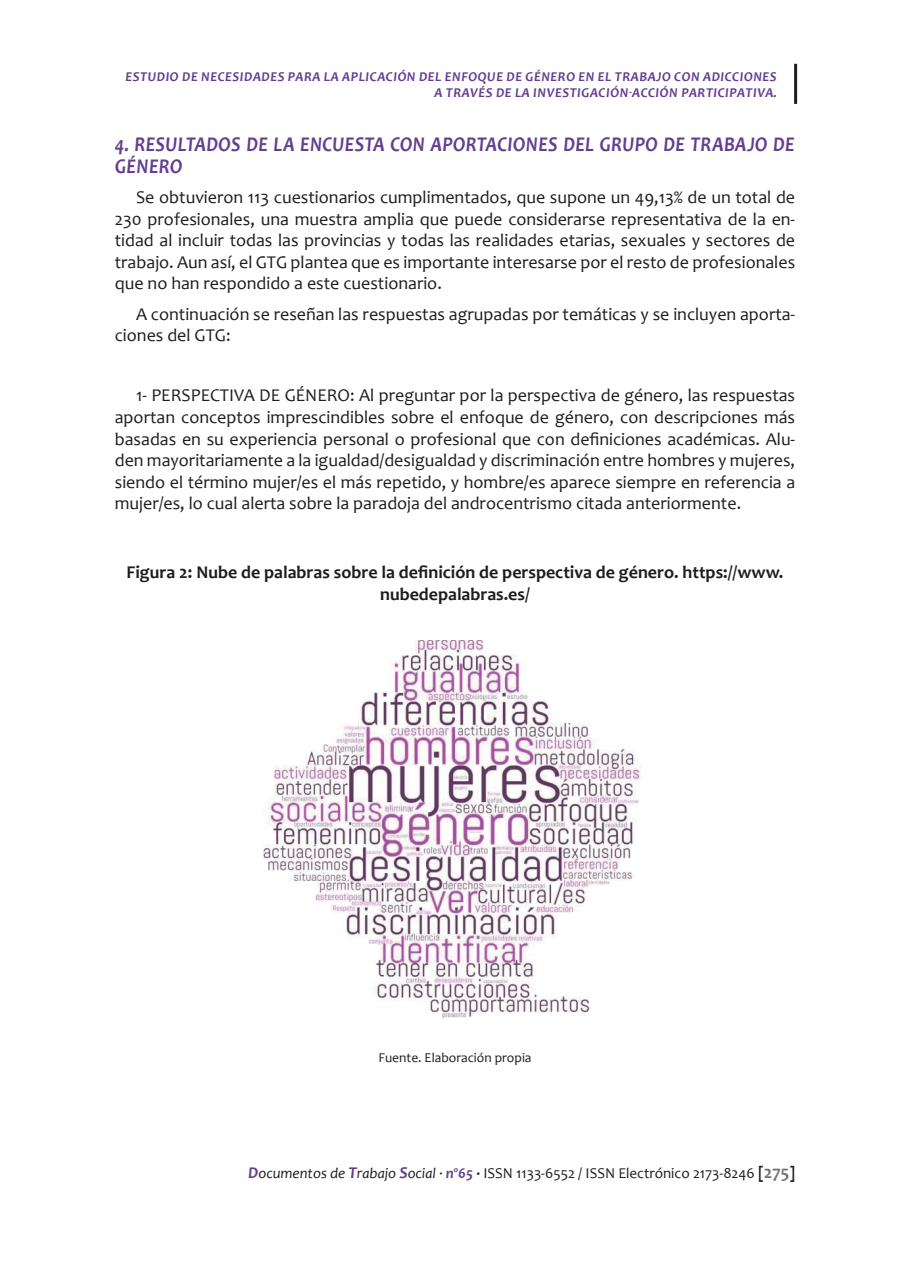
<style>
.page{position:relative;width:910px;height:1280px;background:#fff}
.page>*{position:absolute;margin:0;border:0;box-sizing:border-box;transform-origin:0 0}
.t1{font:italic 700 21px/21.6px "Candara";letter-spacing:.02em;color:#633e91;scale:.9 1}
.t2{font:18px/21.6px "Candara";color:#1d1d1b;text-align:justify}
.t3{font:700 18px/21.6px "Candara";color:#1d1d1b;text-align:center}
.t4{font:15px "Candara";color:#1d1d1b}
.t5{font:italic 700 13.5px/16.2px "Candara";letter-spacing:.04em;color:#633e91;text-align:right}
.t6{font:13.5px "Candara";color:#1d1d1b}
.s1{font-weight:700;font-style:italic;font-size:16.5px;color:#633e91}
.s2{font-style:italic}
.s3{font-weight:700;font-style:italic;color:#633e91}
.s4{font-weight:700;font-style:italic}
.s5{font-weight:700;font-size:16.5px}
.s6{font-weight:700;font-size:18px;color:#70706f}
</style>
<div class="page">
<hr style="left:794px;top:64px;width:3px;height:40px;background:#1d1d1b">
<img style="left:264px;top:640px;width:378px;height:379px">
<p class="t5" style="left:126px;top:68px;width:653px">ESTUDIO DE NECESIDADES PARA LA APLICACIÓN DEL ENFOQUE DE GÉNERO EN EL TRABAJO CON ADICCIONES<br>A TRAVÉS DE LA INVESTIGACIÓN-ACCIÓN PARTICIPATIVA.</p>
<p class="t1" style="left:115px;top:133px;width:757px">4. RESULTADOS DE LA ENCUESTA CON APORTACIONES DEL GRUPO DE TRABAJO DE<br>GÉNERO</p>
<p class="t2" style="left:115px;top:186px;width:682px;text-indent:21px">Se obtuvieron 113 cuestionarios cumplimentados, que supone un 49,13% de un total de 230 profesionales, una muestra amplia que puede considerarse representativa de la en&shy;tidad al incluir todas las provincias y todas las realidades etarias, sexuales y sectores de trabajo. Aun así, el GTG plantea que es importante interesarse por el resto de profesionales que no han respondido a este cuestionario.</p>
<p class="t2" style="left:115px;top:303px;width:682px;text-indent:21px">A continuación se reseñan las respuestas agrupadas por temáticas y se incluyen aporta&shy;ciones del GTG:</p>
<p class="t2" style="left:115px;top:384px;width:682px;text-indent:21px">1- PERSPECTIVA DE GÉNERO: Al preguntar por la perspectiva de género, las respuestas aportan conceptos imprescindibles sobre el enfoque de género, con descripciones más basadas en su experiencia personal o profesional que con definiciones académicas. Alu&shy;den mayoritariamente a la igualdad/desigualdad y discriminación entre hombres y mujeres, siendo el término mujer/es el más repetido, y hombre/es aparece siempre en referencia a mujer/es, lo cual alerta sobre la paradoja del androcentrismo citada anteriormente.</p>
<p class="t3" style="left:127px;top:561px;width:658px">Figura 2: Nube de palabras sobre la definición de perspectiva de género. https://www. nubedepalabras.es/</p>
<p class="t6" style="left:378px;top:1049px;width:155px">Fuente. Elaboración propia</p>
<p class="t4" style="left:248px;top:1164px;width:548px"><span class="s1">D</span><span class="s2">ocumentos de</span> <span class="s1">T</span><span class="s2">rabajo</span> <span class="s1">S</span><span class="s2">ocial ·</span> <span class="s3">nº65</span> <span class="s4">·</span> ISSN 1133-6552 / ISSN Electrónico 2173-8246 <span class="s5">[</span><span class="s6">275</span><span class="s5">]</span></p>
</div>
